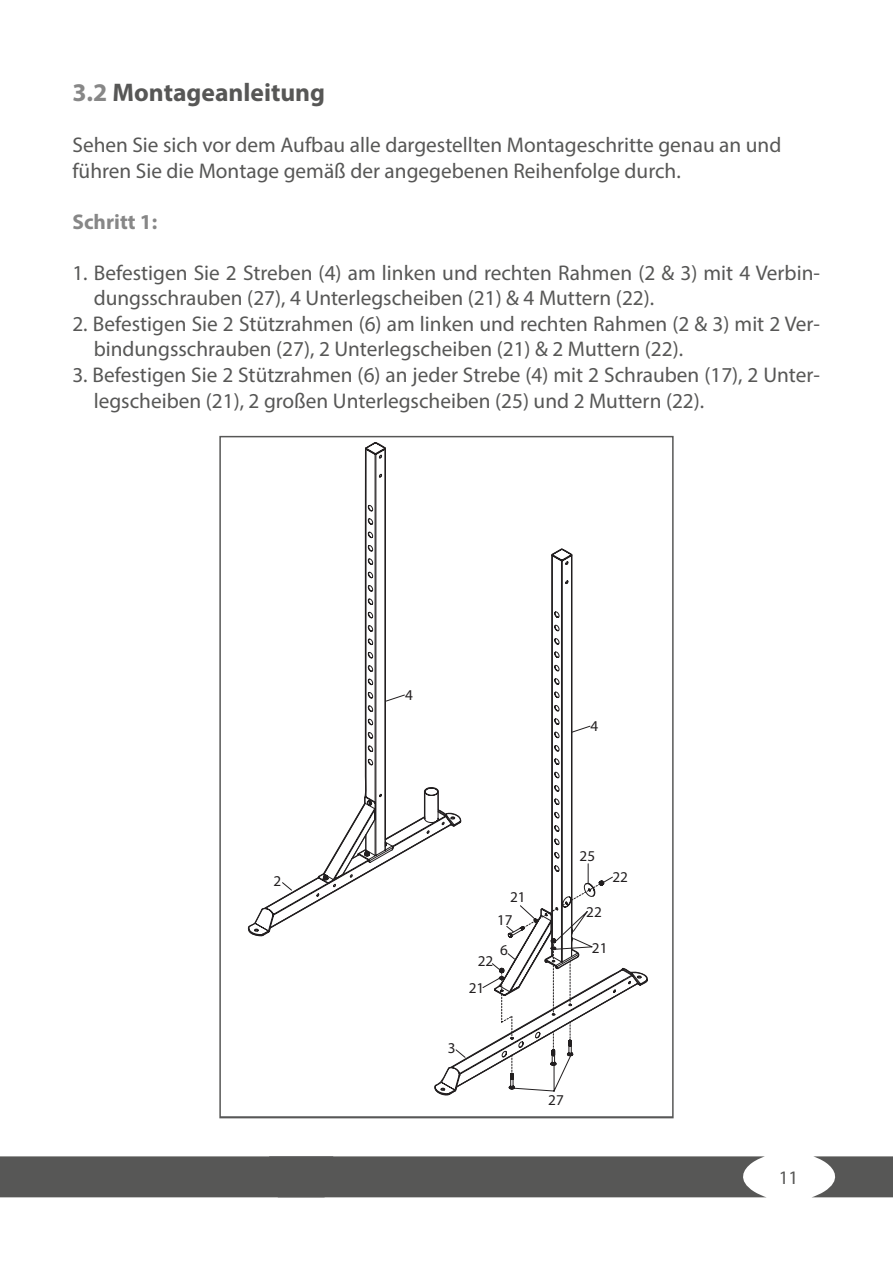
<style>
.page{position:relative;width:893px;height:1263px;background:#fff}
.page>*{position:absolute;margin:0;border:0;box-sizing:border-box;transform-origin:0 0}
.t1{font:700 25.5px "Myriad Pro";color:#575756}
.t2{font:21.3px/25.5px "Myriad Pro";color:#575756}
.t3{font:700 21.3px "Myriad Pro";color:#878787}
.t4{font:19.2px "Myriad Pro";color:#575756}
.t5{font:15px "Myriad Pro";color:#221f20}
.s1{color:#878787}
</style>
<div class="page">
<div style="left:0;top:1156px;width:765px;height:41px;background:#575756"></div>
<svg style="left:813px;top:1156px;width:80px;height:41px"></svg>
<svg style="left:247px;top:442px;width:139px;height:494px"></svg>
<svg style="left:282px;top:547px;width:366px;height:549px"></svg>
<div style="left:219px;top:436px;width:455px;height:682px;border:2px solid #575756"></div>
<p class="t1" style="left:72px;top:76px;width:254px"><span class="s1">3.2</span> Montageanleitung</p>
<p class="t2" style="left:72px;top:132px;width:710px">Sehen Sie sich vor dem Aufbau alle dargestellten Montageschritte genau an und führen Sie die Montage gemäß der angegebenen Reihenfolge durch.</p>
<p class="t3" style="left:72px;top:208px;width:86px">Schritt 1:</p>
<p class="t2" style="left:94px;top:260px;width:728px;text-indent:-21px">1. Befestigen Sie 2 Streben (4) am linken und rechten Rahmen (2 &amp; 3) mit 4 Verbin&shy;dungsschrauben (27), 4 Unterlegscheiben (21) &amp; 4 Muttern (22).</p>
<p class="t2" style="left:94px;top:311px;width:728px;text-indent:-21px">2. Befestigen Sie 2 Stützrahmen (6) am linken und rechten Rahmen (2 &amp; 3) mit 2 Ver&shy;bindungsschrauben (27), 2 Unterlegscheiben (21) &amp; 2 Muttern (22).</p>
<p class="t2" style="left:94px;top:362px;width:728px;text-indent:-21px">3. Befestigen Sie 2 Stützrahmen (6) an jeder Strebe (4) mit 2 Schrauben (17), 2 Unter&shy;legscheiben (21), 2 großen Unterlegscheiben (25) und 2 Muttern (22).</p>
<p class="t5" style="left:273px;top:872px;width:9px">2</p>
<p class="t5" style="left:405px;top:686px;width:9px">4</p>
<p class="t5" style="left:591px;top:717px;width:9px">4</p>
<p class="t5" style="left:510px;top:888px;width:17px">21</p>
<p class="t5" style="left:497px;top:910px;width:17px">17</p>
<p class="t5" style="left:580px;top:847px;width:17px">25</p>
<p class="t5" style="left:586px;top:903px;width:17px">22</p>
<p class="t5" style="left:478px;top:951px;width:17px">22</p>
<p class="t5" style="left:469px;top:979px;width:17px">21</p>
<p class="t5" style="left:500px;top:941px;width:9px">6</p>
<p class="t5" style="left:592px;top:939px;width:17px">21</p>
<p class="t5" style="left:612px;top:867px;width:17px">22</p>
<p class="t5" style="left:448px;top:1039px;width:9px">3</p>
<p class="t5" style="left:548px;top:1091px;width:17px">27</p>
<p class="t4" style="left:779px;top:1166px;width:21px">11</p>
</div>
